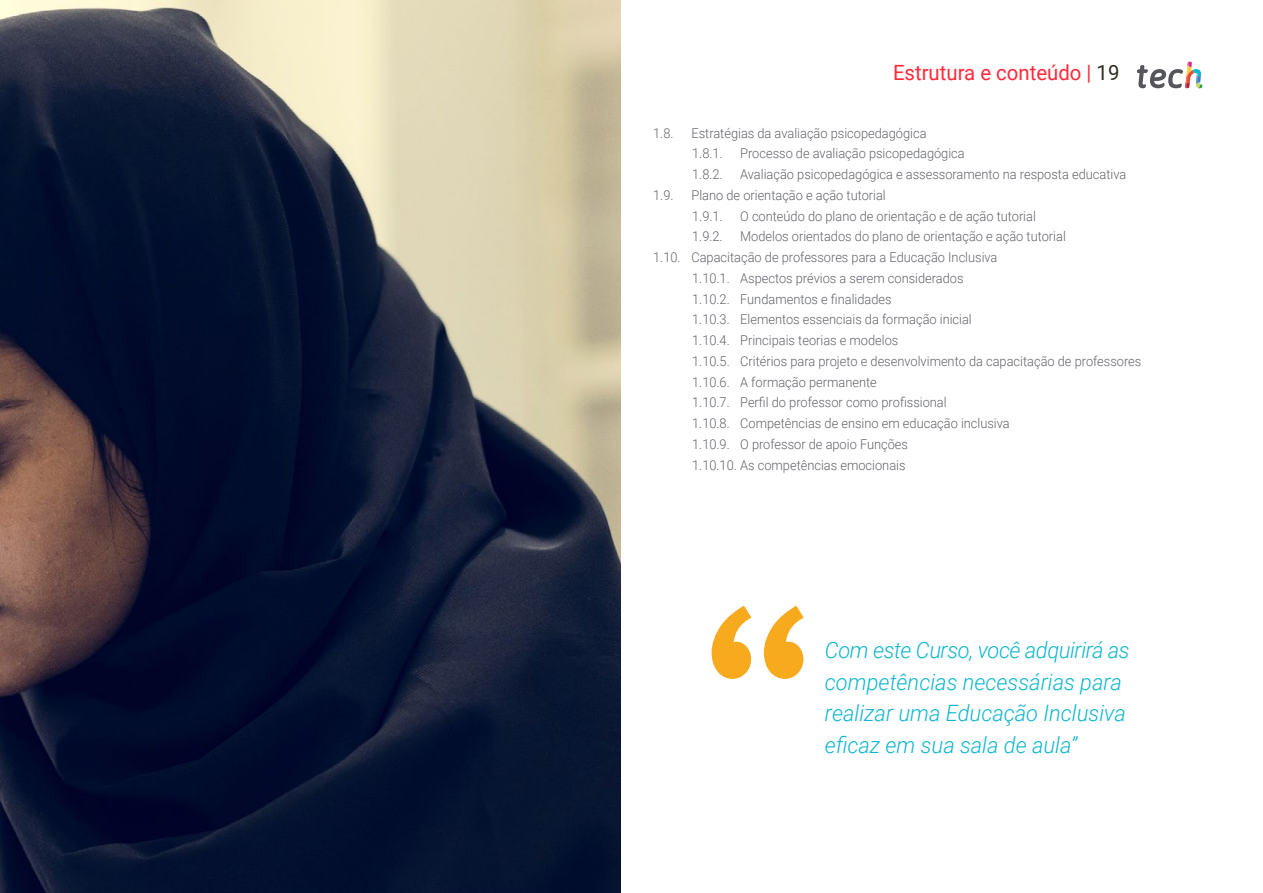
<style>
.page{position:relative;width:1263px;height:893px;background:#fff}
.page>*{position:absolute;margin:0;border:0;box-sizing:border-box;transform-origin:0 0}
.t1{font:italic 300 22.5px/31.5px "Roboto";color:#0fb6cf}
.t2{font:21px "Roboto";color:#ff293a}
.t3{font:300 13.5px/20.7px "Roboto";color:#61646a;scale:.95 1}
.s1{color:#312e20}
</style>
<div class="page">
<img style="left:0;top:0;width:621px;height:893px">
<svg style="left:1137px;top:62px;width:65px;height:27px"></svg>
<svg style="left:711px;top:606px;width:93px;height:73px"></svg>
<h2 class="t2" style="left:893px;top:57px;width:228px">Estrutura e conteúdo | <span class="s1">19</span></h2>
<p class="t3" style="left:653px;top:122px;width:23px">1.8.</p>
<p class="t3" style="left:691px;top:122px;width:249px">Estratégias da avaliação psicopedagógica<br>1.8.1.</p>
<p class="t3" style="left:740px;top:143px;width:238px">Processo de avaliação psicopedagógica</p>
<p class="t3" style="left:692px;top:164px;width:34px">1.8.2.</p>
<p class="t3" style="left:740px;top:164px;width:408px">Avaliação psicopedagógica e assessoramento na resposta educativa</p>
<p class="t3" style="left:653px;top:184px;width:23px">1.9.</p>
<p class="t3" style="left:691px;top:184px;width:206px">Plano de orientação e ação tutorial<br>1.9.1.</p>
<p class="t3" style="left:740px;top:205px;width:313px">O conteúdo do plano de orientação e de ação tutorial</p>
<p class="t3" style="left:692px;top:226px;width:34px">1.9.2.</p>
<p class="t3" style="left:740px;top:226px;width:344px">Modelos orientados do plano de orientação e ação tutorial</p>
<p class="t3" style="left:653px;top:247px;width:364px">1.10. Capacitação de professores para a Educação Inclusiva</p>
<p class="t3" style="left:692px;top:267px;width:287px">1.10.1. Aspectos prévios a serem considerados</p>
<p class="t3" style="left:692px;top:288px;width:212px">1.10.2. Fundamentos e finalidades</p>
<p class="t3" style="left:692px;top:309px;width:296px">1.10.3. Elementos essenciais da formação inicial</p>
<p class="t3" style="left:692px;top:330px;width:219px">1.10.4. Principais teorias e modelos</p>
<p class="t3" style="left:692px;top:350px;width:474px">1.10.5. Critérios para projeto e desenvolvimento da capacitação de professores</p>
<p class="t3" style="left:692px;top:371px;width:196px">1.10.6. A formação permanente</p>
<p class="t3" style="left:692px;top:392px;width:269px">1.10.7. Perfil do professor como profissional</p>
<p class="t3" style="left:692px;top:413px;width:336px">1.10.8. Competências de ensino em educação inclusiva</p>
<p class="t3" style="left:692px;top:433px;width:229px">1.10.9. O professor de apoio Funções</p>
<p class="t3" style="left:692px;top:454px;width:226px">1.10.10. As competências emocionais</p>
<h1 class="t1" style="left:825px;top:634px;width:306px">Com este Curso, você adquirirá as competências necessárias para realizar uma Educação Inclusiva eficaz em sua sala de aula”</h1>
</div>
